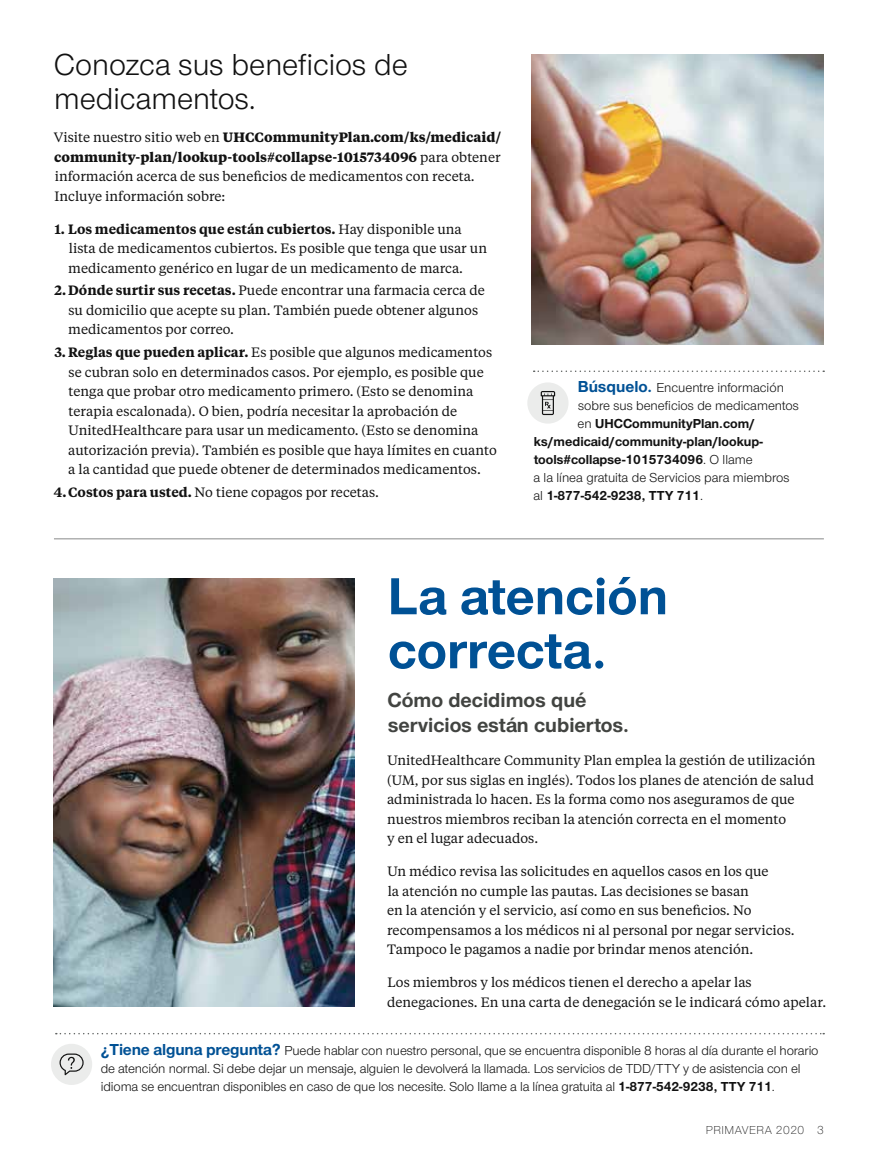
<style>
.page{position:relative;width:878px;height:1161px;background:#fff}
.page>*{position:absolute;margin:0;border:0;box-sizing:border-box;transform-origin:0 0}
.t1{font:700 54px/54px "UHC Sans";color:#005195}
.t2{font:31.5px/34.5px "UHC Sans";color:#121212}
.t3{font:700 21px/25.2px "UHC Sans";color:#424441}
.t4{font:13.5px/19.5px "UHC Serif Text";color:#121212}
.t5{font:13.5px/18px "UHC Sans";letter-spacing:-.01em;color:#121212}
.t6{font:700 13.5px "UHC Sans";color:#121212}
.t7{font:300 12px "UHC Sans";letter-spacing:.04em;color:#121212}
.s1{font-weight:700}
.s2{font-weight:600}
.s3{font-weight:700;font-size:16.5px;color:#005195}
.s4{font-weight:400}
</style>
<div class="page">
<hr style="left:54px;top:538px;width:769px;height:1px;background:#888a8a">
<svg style="left:533px;top:371px;width:291px;height:1px"></svg>
<div style="left:527px;top:382px;width:41px;height:42px;background:#ebeceb;border-radius:50%"></div>
<svg style="left:540px;top:391px;width:15px;height:24px"></svg>
<svg style="left:56px;top:1033px;width:768px;height:1px"></svg>
<div style="left:51px;top:1044px;width:41px;height:41px;background:#ebeceb;border-radius:50%"></div>
<svg style="left:60px;top:1054px;width:24px;height:21px"></svg>
<img style="left:531px;top:54px;width:292px;height:291px">
<img style="left:54px;top:578px;width:300px;height:429px">
<h2 class="t2" style="left:54px;top:46px;width:355px">Conozca sus beneficios de medicamentos.</h2>
<p class="t4" style="left:54px;top:127px;width:449px">Visite nuestro sitio web en <span class="s1">UHCCommunityPlan.com/ks/medicaid/ community-plan/lookup-tools#collapse-1015734096</span> para obtener información acerca de sus beneficios de medicamentos con receta.<br>Incluye información sobre:</p>
<p class="t4" style="left:68px;top:219px;width:420px;text-indent:-14px"><span class="s2">1. Los medicamentos que están cubiertos.</span> Hay disponible una lista de medicamentos cubiertos. Es posible que tenga que usar un medicamento genérico en lugar de un medicamento de marca.</p>
<p class="t4" style="left:68px;top:280px;width:418px;text-indent:-14px"><span class="s2">2.Dónde surtir sus recetas.</span> Puede encontrar una farmacia cerca de su domicilio que acepte su plan. También puede obtener algunos medicamentos por correo.</p>
<p class="t4" style="left:68px;top:342px;width:430px;text-indent:-14px"><span class="s2">3.Reglas que pueden aplicar.</span> Es posible que algunos medicamentos se cubran solo en determinados casos. Por ejemplo, es posible que tenga que probar otro medicamento primero. (Esto se denomina terapia escalonada). O bien, podría necesitar la aprobación de UnitedHealthcare para usar un medicamento. (Esto se denomina autorización previa). También es posible que haya límites en cuanto a la cantidad que puede obtener de determinados medicamentos.</p>
<p class="t4" style="left:54px;top:482px;width:327px"><span class="s2">4.Costos para usted.</span> No tiene copagos por recetas.</p>
<p class="t5" style="left:578px;top:378px;width:207px"><span class="s3">Búsquelo.</span> Encuentre información</p>
<p class="t5" style="left:578px;top:396px;width:222px">sobre sus beneficios de medicamentos</p>
<p class="t6" style="left:577px;top:415px;width:179px"><span class="s4">en</span> UHCCommunityPlan.com/</p>
<p class="t6" style="left:534px;top:433px;width:230px">ks/medicaid/community-plan/lookup-</p>
<p class="t6" style="left:534px;top:451px;width:220px">tools#collapse-1015734096<span class="s4">. O llame</span></p>
<p class="t5" style="left:533px;top:468px;width:257px">a la línea gratuita de Servicios para miembros</p>
<p class="t6" style="left:533px;top:487px;width:171px"><span class="s4">al</span> 1-877-542-9238, TTY 711<span class="s4">.</span></p>
<h1 class="t1" style="left:387px;top:567px;width:282px">La atención correcta.</h1>
<h3 class="t3" style="left:387px;top:687px;width:243px">Cómo decidimos qué servicios están cubiertos.</h3>
<p class="t4" style="left:387px;top:750px;width:430px">UnitedHealthcare Community Plan emplea la gestión de utilización (UM, por sus siglas en inglés). Todos los planes de atención de salud administrada lo hacen. Es la forma como nos aseguramos de que nuestros miembros reciban la atención correcta en el momento<br>y en el lugar adecuados.</p>
<p class="t4" style="left:387px;top:861px;width:409px">Un médico revisa las solicitudes en aquellos casos en los que<br>la atención no cumple las pautas. Las decisiones se basan<br>en la atención y el servicio, así como en sus beneficios. No recompensamos a los médicos ni al personal por negar servicios.<br>Tampoco le pagamos a nadie por brindar menos atención.</p>
<p class="t4" style="left:387px;top:972px;width:440px">Los miembros y los médicos tienen el derecho a apelar las denegaciones. En una carta de denegación se le indicará cómo apelar.</p>
<p class="t5" style="left:101px;top:1041px;width:719px"><span class="s3">¿Tiene alguna pregunta?</span> Puede hablar con nuestro personal, que se encuentra disponible 8 horas al día durante el horario de atención normal. Si debe dejar un mensaje, alguien le devolverá la llamada. Los servicios de TDD/TTY y de asistencia con el idioma se encuentran disponibles en caso de que los necesite. Solo llame a la línea gratuita al <span class="s1">1-877-542-9238, TTY 711</span>.</p>
<p class="t7" style="left:706px;top:1122px;width:119px">PRIMAVERA 2020 3</p>
</div>
